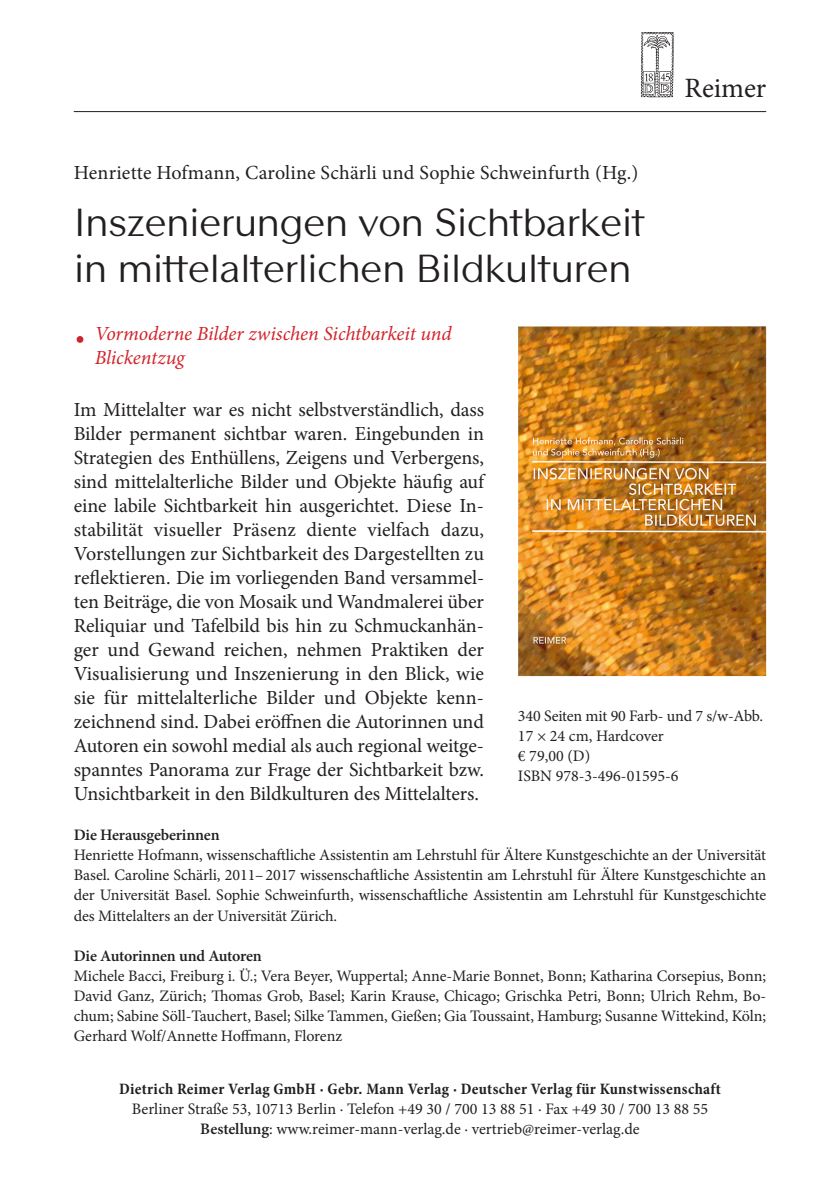
<style>
.page{position:relative;width:840px;height:1191px;background:#fff}
.page>*{position:absolute;margin:0;border:0;box-sizing:border-box;transform-origin:0 0}
.t1{font:40px/46px "Contax Sans 55";letter-spacing:-.02em;color:#231f20}
.t2{font:28px "Minion Pro";letter-spacing:-.005em;color:#231f20}
.t3{font:20px/24px "Minion Pro";color:#231f20;text-align:justify}
.t4{font:italic 20px/24px "Minion Pro";letter-spacing:-.005em;color:#d1232a}
.t5{font:16px/20px "Minion Pro";letter-spacing:-.005em;color:#231f20;text-align:justify}
.t6{font:700 condensed 16px "Minion Pro";letter-spacing:.02em;color:#231f20}
.t7{font:600 16px "Minion Pro";letter-spacing:-.01em;color:#231f20}
.s1{font-weight:600}
</style>
<div class="page">
<hr style="left:74px;top:111px;width:691px;height:1px;background:#231f20">
<img style="left:641px;top:32px;width:33px;height:66px">
<img style="left:518px;top:326px;width:247px;height:350px">
<div style="left:77px;top:336px;width:6px;height:7px;background:#d1232a;border-radius:50%"></div>
<p class="t3" style="left:74px;top:160px;width:566px">Henriette Hofmann, Caroline Schärli und Sophie Schweinfurth (Hg.)</p>
<h1 class="t1" style="left:74px;top:198px;width:572px">Inszenierungen von Sichtbarkeit in mittelalterlichen Bildkulturen</h1>
<h2 class="t2" style="left:684px;top:69px;width:83px">Reimer</h2>
<p class="t4" style="left:95px;top:321px;width:358px">Vormoderne Bilder zwischen Sichtbarkeit und<br>Blickentzug</p>
<p class="t3" style="left:74px;top:398px;width:411px">Im Mittelalter war es nicht selbstverständlich, dass Bilder permanent sichtbar waren. Eingebunden in Strategien des Enthüllens, Zeigens und Verbergens, sind mittelalterliche Bilder und Objekte häufig auf eine labile Sichtbarkeit hin ausgerichtet. Diese In&shy;stabilität visueller Präsenz diente vielfach dazu, Vorstellungen zur Sichtbarkeit des Dargestellten zu reflektieren. Die im vorliegenden Band versammel&shy;ten Beiträge, die von Mosaik und Wandmalerei über Reliquiar und Tafelbild bis hin zu Schmuckanhän&shy;ger und Gewand reichen, nehmen Praktiken der Visualisierung und Inszenierung in den Blick, wie sie für mittelalterliche Bilder und Objekte kenn&shy;zeichnend sind. Dabei eröffnen die Autorinnen und Autoren ein sowohl medial als auch regional weitge&shy;spanntes Panorama zur Frage der Sichtbarkeit bzw.<br>Unsichtbarkeit in den Bildkulturen des Mittelalters.</p>
<p class="t7" style="left:74px;top:824px;width:147px">Die Herausgeberinnen</p>
<p class="t5" style="left:74px;top:845px;width:693px">Henriette Hofmann, wissenschaftliche Assistentin am Lehrstuhl für Ältere Kunstgeschichte an der Universität Basel. Caroline Schärli, 2011–2017 wissenschaftliche Assistentin am Lehrstuhl für Ältere Kunstgeschichte an der Universität Basel. Sophie Schweinfurth, wissenschaftliche Assistentin am Lehrstuhl für Kunstgeschichte des Mittelalters an der Universität Zürich.</p>
<p class="t7" style="left:74px;top:944px;width:189px">Die Autorinnen und Autoren</p>
<p class="t5" style="left:74px;top:965px;width:693px">Michele Bacci, Freiburg i. Ü.; Vera Beyer, Wuppertal; Anne-Marie Bonnet, Bonn; Katharina Corsepius, Bonn; David Ganz, Zürich; Thomas Grob, Basel; Karin Krause, Chicago; Grischka Petri, Bonn; Ulrich Rehm, Bo&shy;chum; Sabine Söll-Tauchert, Basel; Silke Tammen, Gießen; Gia Toussaint, Hamburg; Susanne Wittekind, Köln; Gerhard Wolf/Annette Hoffmann, Florenz</p>
<p class="t5" style="left:517px;top:706px;width:246px;text-align:left">340 Seiten mit 90 Farb- und 7 s/w-Abb.<br>17 × 24 cm, Hardcover<br>€ 79,00 (D)<br>ISBN 978-3-496-01595-6</p>
<p class="t6" style="left:119px;top:1078px;width:602px">Dietrich Reimer Verlag GmbH · Gebr. Mann Verlag · Deutscher Verlag für Kunstwissenschaft</p>
<p class="t5" style="left:132px;top:1099px;width:577px;text-align:center">Berliner Straße 53, 10713 Berlin · Telefon +49 30 / 700 13 88 51 · Fax +49 30 / 700 13 88 55<br><span class="s1">Bestellung</span>: www.reimer-mann-verlag.de · vertrieb@reimer-verlag.de</p>
</div>
